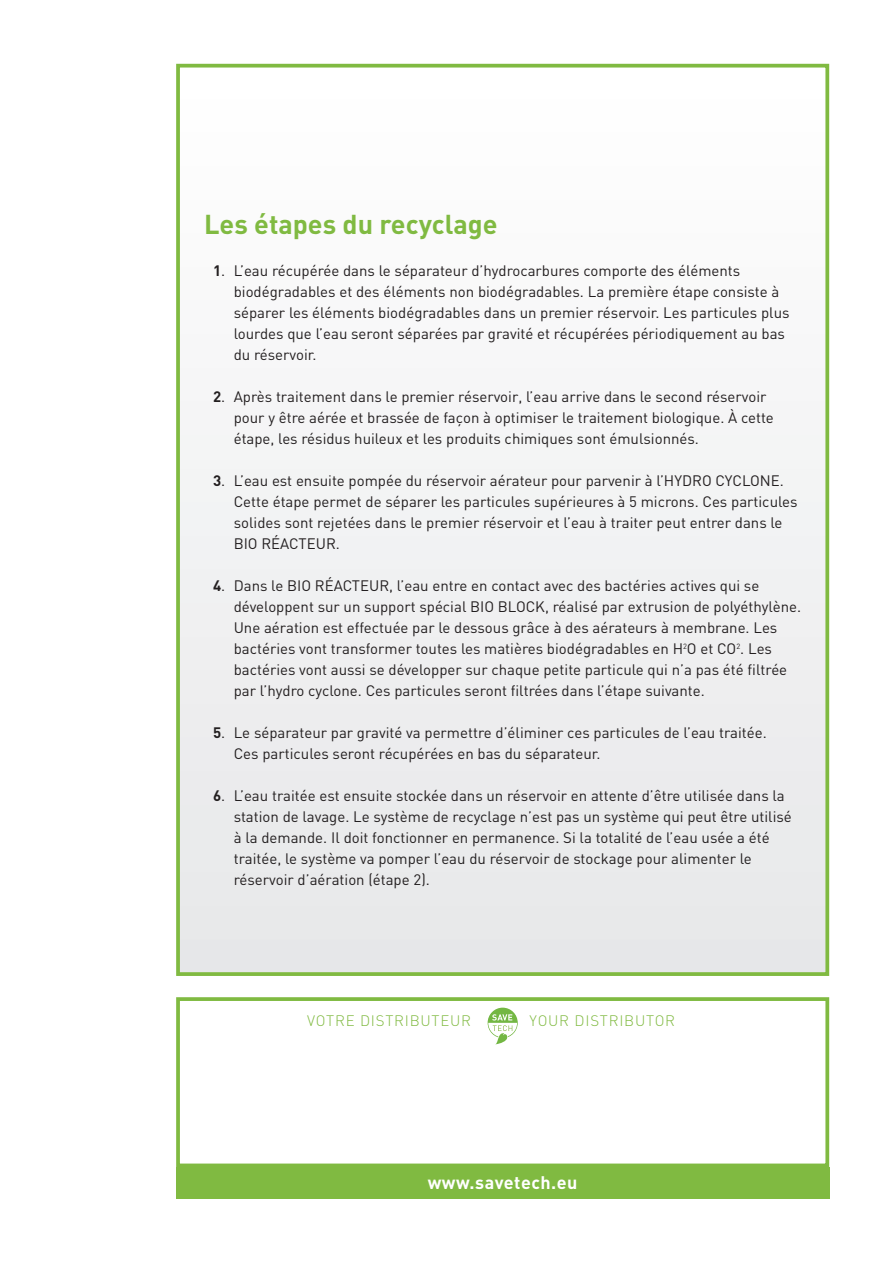
<style>
.page{position:relative;width:893px;height:1263px;background:#fff}
.page>*{position:absolute;margin:0;border:0;box-sizing:border-box;transform-origin:0 0}
.t1{font:700 27px "DIN";color:#80ba41}
.t2{font:700 18px "DIN";letter-spacing:.025em;color:#fff}
.t3{font:15px/21px "DIN";color:#231f20}
.t4{font:300 15px "DIN";letter-spacing:.05em;color:#80ba41}
.s1{font-weight:700}
.s2{color:#fff}
</style>
<div class="page">
<div style="left:178px;top:203px;width:649px;height:29px;background:#fbfbfb"></div>
<div style="left:178px;top:236px;width:649px;height:29px;background:#fafafa"></div>
<div style="left:178px;top:270px;width:649px;height:29px;background:#f9f9f9"></div>
<div style="left:178px;top:304px;width:649px;height:29px;background:#f8f8f9"></div>
<div style="left:178px;top:337px;width:649px;height:29px;background:#f7f7f8"></div>
<div style="left:178px;top:371px;width:649px;height:29px;background:#f6f6f7"></div>
<div style="left:178px;top:404px;width:649px;height:30px;background:#f5f5f6"></div>
<div style="left:178px;top:438px;width:649px;height:29px;background:#f4f5f5"></div>
<div style="left:178px;top:472px;width:649px;height:29px;background:#f3f4f4"></div>
<div style="left:178px;top:505px;width:649px;height:29px;background:#f2f3f4"></div>
<div style="left:178px;top:539px;width:649px;height:29px;background:#f1f2f3"></div>
<div style="left:178px;top:572px;width:649px;height:30px;background:#f0f1f2"></div>
<div style="left:178px;top:606px;width:649px;height:29px;background:#f0f0f1"></div>
<div style="left:178px;top:640px;width:649px;height:29px;background:#efeff0"></div>
<div style="left:178px;top:673px;width:649px;height:29px;background:#eeeeef"></div>
<div style="left:178px;top:707px;width:649px;height:29px;background:#ededee"></div>
<div style="left:178px;top:741px;width:649px;height:29px;background:#ececee"></div>
<div style="left:178px;top:774px;width:649px;height:29px;background:#ebebed"></div>
<div style="left:178px;top:808px;width:649px;height:29px;background:#eaebec"></div>
<div style="left:178px;top:841px;width:649px;height:29px;background:#eaebec"></div>
<div style="left:178px;top:875px;width:649px;height:29px;background:#e9eaeb"></div>
<div style="left:178px;top:909px;width:649px;height:29px;background:#e8e9ea"></div>
<div style="left:178px;top:942px;width:649px;height:29px;background:#e6e7e9"></div>
<div style="left:176px;top:64px;width:653px;height:912px;border:4px solid #80ba41"></div>
<div style="left:176px;top:997px;width:653px;height:170px;border:4px solid #80ba41"></div>
<div style="left:488px;top:1008px;width:29px;height:29px;background:#73b743;border-radius:50%"></div>
<div style="left:488px;top:1008px;width:30px;height:30px;border:1px solid #73b743;border-radius:50%"></div>
<svg style="left:488px;top:1014px;width:29px;height:31px"></svg>
<div style="left:176px;top:1167px;width:653px;height:32px;background:#80ba41"></div>
<h1 class="t1" style="left:204px;top:209px;width:295px">Les étapes du recyclage</h1>
<p class="t3" style="left:234px;top:261px;width:557px;text-indent:-21px"><span class="s1">1</span>. L’eau récupérée dans le séparateur d’hydrocarbures comporte des éléments biodégradables et des éléments non biodégradables. La première étape consiste à séparer les éléments biodégradables dans un premier réservoir. Les particules plus lourdes que l’eau seront séparées par gravité et récupérées périodiquement au bas du réservoir.</p>
<p class="t3" style="left:234px;top:387px;width:542px;text-indent:-21px"><span class="s1">2</span>. Après traitement dans le premier réservoir, l’eau arrive dans le second réservoir pour y être aérée et brassée de façon à optimiser le traitement biologique. À cette étape, les résidus huileux et les produits chimiques sont émulsionnés.</p>
<p class="t3" style="left:234px;top:471px;width:565px;text-indent:-21px"><span class="s1">3</span>. L’eau est ensuite pompée du réservoir aérateur pour parvenir à l’HYDRO CYCLONE.<br>Cette étape permet de séparer les particules supérieures à 5 microns. Ces particules solides sont rejetées dans le premier réservoir et l’eau à traiter peut entrer dans le BIO RÉACTEUR.</p>
<p class="t3" style="left:234px;top:576px;width:569px;text-indent:-21px"><span class="s1">4</span>. Dans le BIO RÉACTEUR, l’eau entre en contact avec des bactéries actives qui se développent sur un support spécial BIO BLOCK, réalisé par extrusion de polyéthylène.<br>Une aération est effectuée par le dessous grâce à des aérateurs à membrane. Les bactéries vont transformer toutes les matières biodégradables en H<sup>2</sup>O et CO<sup>2</sup>. Les bactéries vont aussi se développer sur chaque petite particule qui n’a pas été filtrée par l’hydro cyclone. Ces particules seront filtrées dans l’étape suivante.</p>
<p class="t3" style="left:234px;top:723px;width:535px;text-indent:-21px"><span class="s1">5</span>. Le séparateur par gravité va permettre d’éliminer ces particules de l’eau traitée.<br>Ces particules seront récupérées en bas du séparateur.</p>
<p class="t3" style="left:234px;top:786px;width:560px;text-indent:-21px"><span class="s1">6</span>. L’eau traitée est ensuite stockée dans un réservoir en attente d’être utilisée dans la station de lavage. Le système de recyclage n’est pas un système qui peut être utilisé à la demande. Il doit fonctionner en permanence. Si la totalité de l’eau usée a été traitée, le système va pomper l’eau du réservoir de stockage pour alimenter le réservoir d’aération (étape 2).</p>
<p class="t4" style="left:307px;top:1012px;width:165px">VOTRE DISTRIBUTEUR</p>
<p class="t4" style="left:530px;top:1012px;width:170px">YOUR DISTRIBUTOR<span class="s2">–--</span></p>
<p class="t2" style="left:428px;top:1172px;width:151px">www.savetech.eu</p>
</div>
